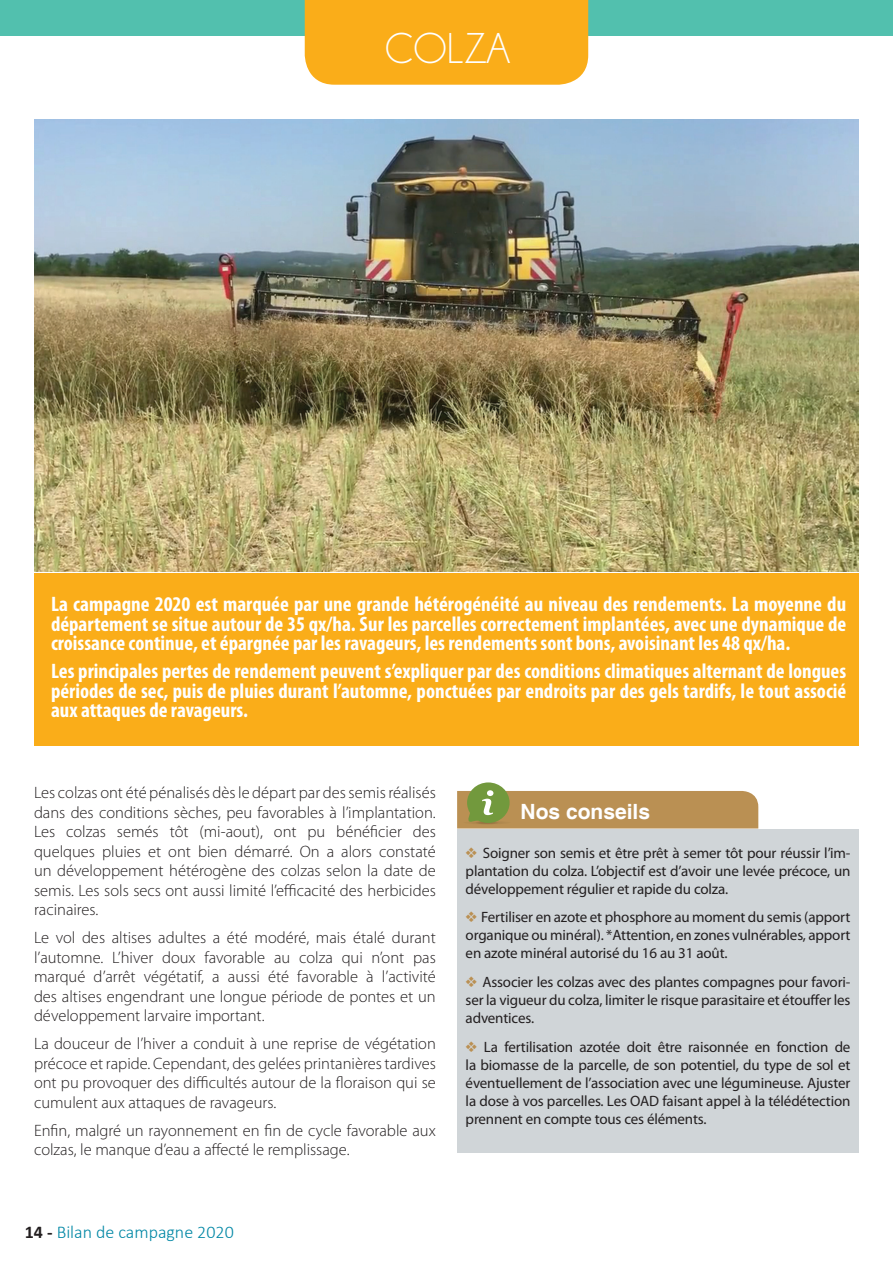
<style>
.page{position:relative;width:893px;height:1263px;background:#fff}
.page>*{position:absolute;margin:0;border:0;box-sizing:border-box;transform-origin:0 0}
.t1{font:43.5px "Champagne&Limousines";color:#fff}
.t2{font:700 condensed 21px/19.5px "Myriad Pro";color:#fff;text-align:justify}
.t3{font:700 21px "Helvetica";color:#fff}
.t4{font:300 18px "Calibri";color:#0087a5}
.t5{font:300 16.5px/19.5px "Myriad Pro";color:#231f20;text-align:justify}
.t6{font:15px/18px "Myriad Pro";letter-spacing:-.01em;color:#231f20;text-align:justify}
.s1{font-weight:700;color:#231f20}
.s2{color:#ba9053}
</style>
<div class="page">
<div style="left:0;top:0;width:893px;height:35px;background:#52c0ae"></div>
<img style="left:34px;top:119px;width:825px;height:453px">
<div style="left:305px;top:0;width:283px;height:85px;background:#faad19"></div>
<div style="left:34px;top:573px;width:825px;height:172px;background:#faad19"></div>
<div style="left:457px;top:829px;width:402px;height:323px;background:#d0d5d8"></div>
<svg style="left:457px;top:782px;width:301px;height:46px"></svg>
<h1 class="t1" style="left:385px;top:27px;width:127px">COLZA</h1>
<p class="t2" style="left:51px;top:594px;width:797px">La campagne 2020 est marquée par une grande hétérogénéité au niveau des rendements. La moyenne du département se situe autour de 35 qx/ha. Sur les parcelles correctement implantées, avec une dynamique de croissance continue, et épargnée par les ravageurs, les rendements sont bons, avoisinant les 48 qx/ha.</p>
<p class="t2" style="left:51px;top:661px;width:797px">Les principales pertes de rendement peuvent s’expliquer par des conditions climatiques alternant de longues périodes de sec, puis de pluies durant l’automne, ponctuées par endroits par des gels tardifs, le tout associé aux attaques de ravageurs.</p>
<p class="t5" style="left:34px;top:783px;width:403px">Les colzas ont été pénalisés dès le départ par des semis réalisés dans des conditions sèches, peu favorables à l’implantation.<br>Les colzas semés tôt (mi-aout), ont pu bénéficier des quelques pluies et ont bien démarré. On a alors constaté un développement hétérogène des colzas selon la date de semis. Les sols secs ont aussi limité l’efficacité des herbicides racinaires.</p>
<p class="t5" style="left:34px;top:928px;width:403px">Le vol des altises adultes a été modéré, mais étalé durant l’automne. L’hiver doux favorable au colza qui n’ont pas marqué d’arrêt végétatif, a aussi été favorable à l’activité des altises engendrant une longue période de pontes et un développement larvaire important.</p>
<p class="t5" style="left:34px;top:1034px;width:403px">La douceur de l’hiver a conduit à une reprise de végétation précoce et rapide. Cependant, des gelées printanières tardives ont pu provoquer des difficultés autour de la floraison qui se cumulent aux attaques de ravageurs.</p>
<p class="t5" style="left:34px;top:1120px;width:403px">Enfin, malgré un rayonnement en fin de cycle favorable aux colzas, le manque d’eau a affecté le remplissage.</p>
<p class="t4" style="left:25px;top:1221px;width:210px"><span class="s1">14 -</span> Bilan de campagne 2020</p>
<p class="t3" style="left:521px;top:799px;width:131px">Nos conseils</p>
<p class="t6" style="left:466px;top:843px;width:386px"><span class="s2">❖</span> Soigner son semis et être prêt à semer tôt pour réussir l’im&shy;plantation du colza. L’objectif est d’avoir une levée précoce, un développement régulier et rapide du colza.</p>
<p class="t6" style="left:466px;top:908px;width:386px"><span class="s2">❖</span> Fertiliser en azote et phosphore au moment du semis (apport organique ou minéral). *Attention, en zones vulnérables, apport en azote minéral autorisé du 16 au 31 août.</p>
<p class="t6" style="left:466px;top:973px;width:386px"><span class="s2">❖</span> Associer les colzas avec des plantes compagnes pour favori&shy;ser la vigueur du colza, limiter le risque parasitaire et étouffer les adventices.</p>
<p class="t6" style="left:466px;top:1037px;width:386px"><span class="s2">❖</span> La fertilisation azotée doit être raisonnée en fonction de la biomasse de la parcelle, de son potentiel, du type de sol et éventuellement de l’association avec une légumineuse. Ajuster la dose à vos parcelles. Les OAD faisant appel à la télédétection prennent en compte tous ces éléments.</p>
</div>
